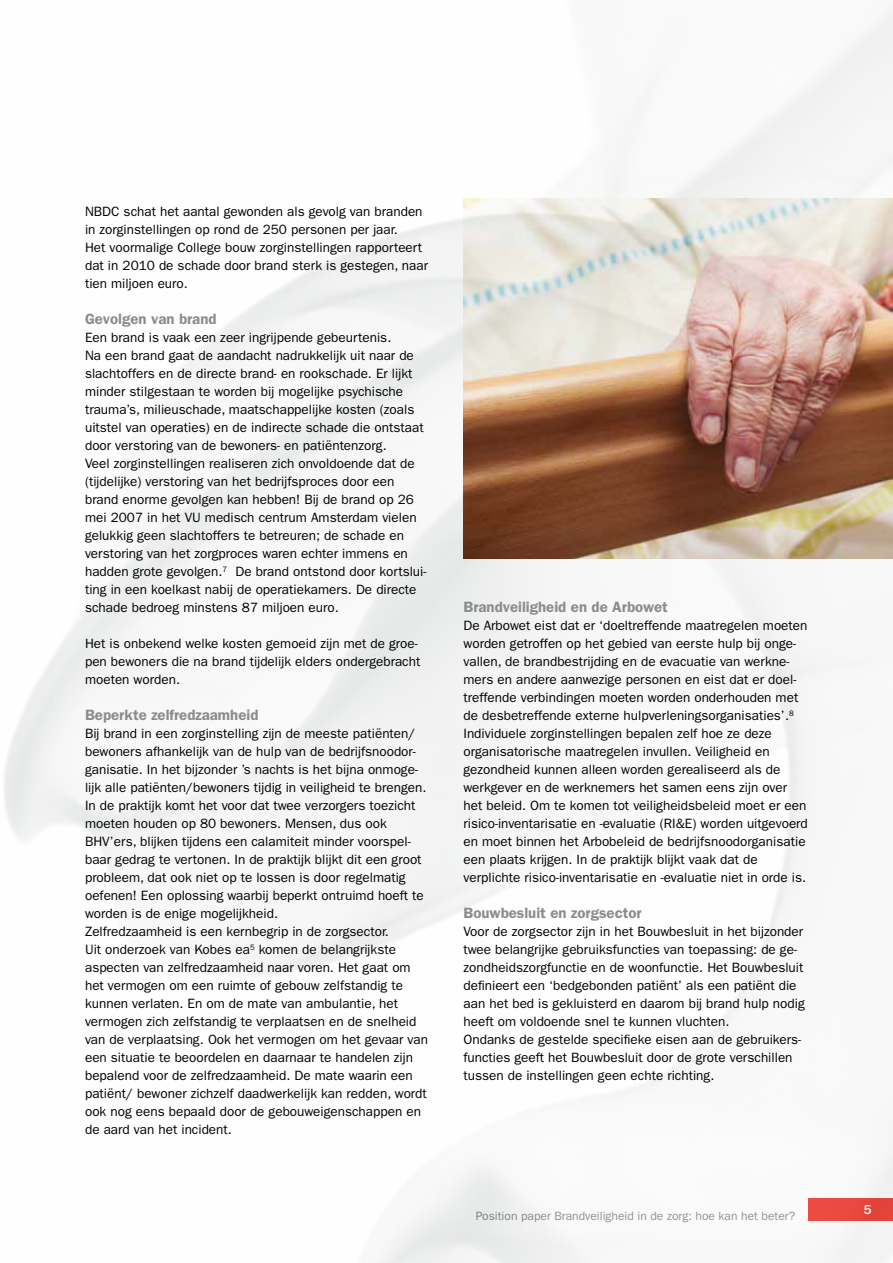
<style>
.page{position:relative;width:893px;height:1263px;background:#fff}
.page>*{position:absolute;margin:0;border:0;box-sizing:border-box;transform-origin:0 0}
.t1{font:600 15px "Franklin Gothic";color:#8a8c8e}
.t2{font:13.5px/18px "Franklin Gothic";color:#000}
.t3{font:500 13.5px "Franklin Gothic";color:#fff}
.t4{font:12px "Franklin Gothic";color:#8a8c8e}
</style>
<div class="page">
<img style="left:4px;top:9px;width:889px;height:1254px">
<p class="t2" style="left:85px;top:203px;width:345px">NBDC schat het aantal gewonden als gevolg van branden in zorginstellingen op rond de 250 personen per jaar.<br>Het voormalige College bouw zorginstellingen rapporteert dat in 2010 de schade door brand sterk is gestegen, naar tien miljoen euro.</p>
<p class="t1" style="left:85px;top:310px;width:133px">Gevolgen van brand</p>
<p class="t2" style="left:85px;top:329px;width:343px">Een brand is vaak een zeer ingrijpende gebeurtenis.<br>Na een brand gaat de aandacht nadrukkelijk uit naar de slachtoffers en de directe brand- en rookschade. Er lijkt minder stilgestaan te worden bij mogelijke psychische trauma’s, milieuschade, maatschappelijke kosten (zoals uitstel van operaties) en de indirecte schade die ontstaat door verstoring van de bewoners- en patiëntenzorg.<br>Veel zorginstellingen realiseren zich onvoldoende dat de (tijdelijke) verstoring van het bedrijfsproces door een brand enorme gevolgen kan hebben! Bij de brand op 26 mei 2007 in het VU medisch centrum Amsterdam vielen gelukkig geen slachtoffers te betreuren; de schade en verstoring van het zorgproces waren echter immens en hadden grote gevolgen.<sup>7</sup> De brand ontstond door kortslui&shy;ting in een koelkast nabij de operatiekamers. De directe schade bedroeg minstens 87 miljoen euro.</p>
<p class="t2" style="left:85px;top:635px;width:337px">Het is onbekend welke kosten gemoeid zijn met de groe&shy;pen bewoners die na brand tijdelijk elders ondergebracht moeten worden.</p>
<p class="t1" style="left:85px;top:706px;width:175px">Beperkte zelfredzaamheid</p>
<p class="t2" style="left:85px;top:725px;width:345px">Bij brand in een zorginstelling zijn de meeste patiënten/ bewoners afhankelijk van de hulp van de bedrijfsnoodor&shy;ganisatie. In het bijzonder ’s nachts is het bijna onmoge&shy;lijk alle patiënten/bewoners tijdig in veiligheid te brengen.<br>In de praktijk komt het voor dat twee verzorgers toezicht moeten houden op 80 bewoners. Mensen, dus ook BHV’ers, blijken tijdens een calamiteit minder voorspel&shy;baar gedrag te vertonen. In de praktijk blijkt dit een groot probleem, dat ook niet op te lossen is door regelmatig oefenen! Een oplossing waarbij beperkt ontruimd hoeft te worden is de enige mogelijkheid.<br>Zelfredzaamheid is een kernbegrip in de zorgsector.<br>Uit onderzoek van Kobes ea<sup>5</sup> komen de belangrijkste aspecten van zelfredzaamheid naar voren. Het gaat om het vermogen om een ruimte of gebouw zelfstandig te kunnen verlaten. En om de mate van ambulantie, het vermogen zich zelfstandig te verplaatsen en de snelheid van de verplaatsing. Ook het vermogen om het gevaar van een situatie te beoordelen en daarnaar te handelen zijn bepalend voor de zelfredzaamheid. De mate waarin een patiënt/ bewoner zichzelf daadwerkelijk kan redden, wordt ook nog eens bepaald door de gebouweigenschappen en de aard van het incident.</p>
<p class="t1" style="left:463px;top:598px;width:206px">Brandveiligheid en de Arbowet</p>
<p class="t2" style="left:463px;top:617px;width:346px">De Arbowet eist dat er ‘doeltreffende maatregelen moeten worden getroffen op het gebied van eerste hulp bij onge&shy;vallen, de brandbestrijding en de evacuatie van werkne&shy;mers en andere aanwezige personen en eist dat er doel&shy;treffende verbindingen moeten worden onderhouden met de desbetreffende externe hulpverleningsorganisaties’.<sup>8<br></sup>Individuele zorginstellingen bepalen zelf hoe ze deze organisatorische maatregelen invullen. Veiligheid en gezondheid kunnen alleen worden gerealiseerd als de werkgever en de werknemers het samen eens zijn over het beleid. Om te komen tot veiligheidsbeleid moet er een risico-inventarisatie en -evaluatie (RI&amp;E) worden uitgevoerd en moet binnen het Arbobeleid de bedrijfsnoodorganisatie een plaats krijgen. In de praktijk blijkt vaak dat de verplichte risico-inventarisatie en -evaluatie niet in orde is.</p>
<p class="t1" style="left:463px;top:904px;width:180px">Bouwbesluit en zorgsector</p>
<p class="t2" style="left:463px;top:923px;width:343px">Voor de zorgsector zijn in het Bouwbesluit in het bijzonder twee belangrijke gebruiksfuncties van toepassing: de ge&shy;zondheidszorgfunctie en de woonfunctie. Het Bouwbesluit definieert een ‘bedgebonden patiënt’ als een patiënt die aan het bed is gekluisterd en daarom bij brand hulp nodig heeft om voldoende snel te kunnen vluchten.<br>Ondanks de gestelde specifieke eisen aan de gebruikers&shy;functies geeft het Bouwbesluit door de grote verschillen tussen de instellingen geen echte richting.</p>
<p class="t4" style="left:476px;top:1209px;width:321px">Position paper Brandveiligheid in de zorg: hoe kan het beter?</p>
<p class="t3" style="left:864px;top:1202px;width:9px">5</p>
</div>
